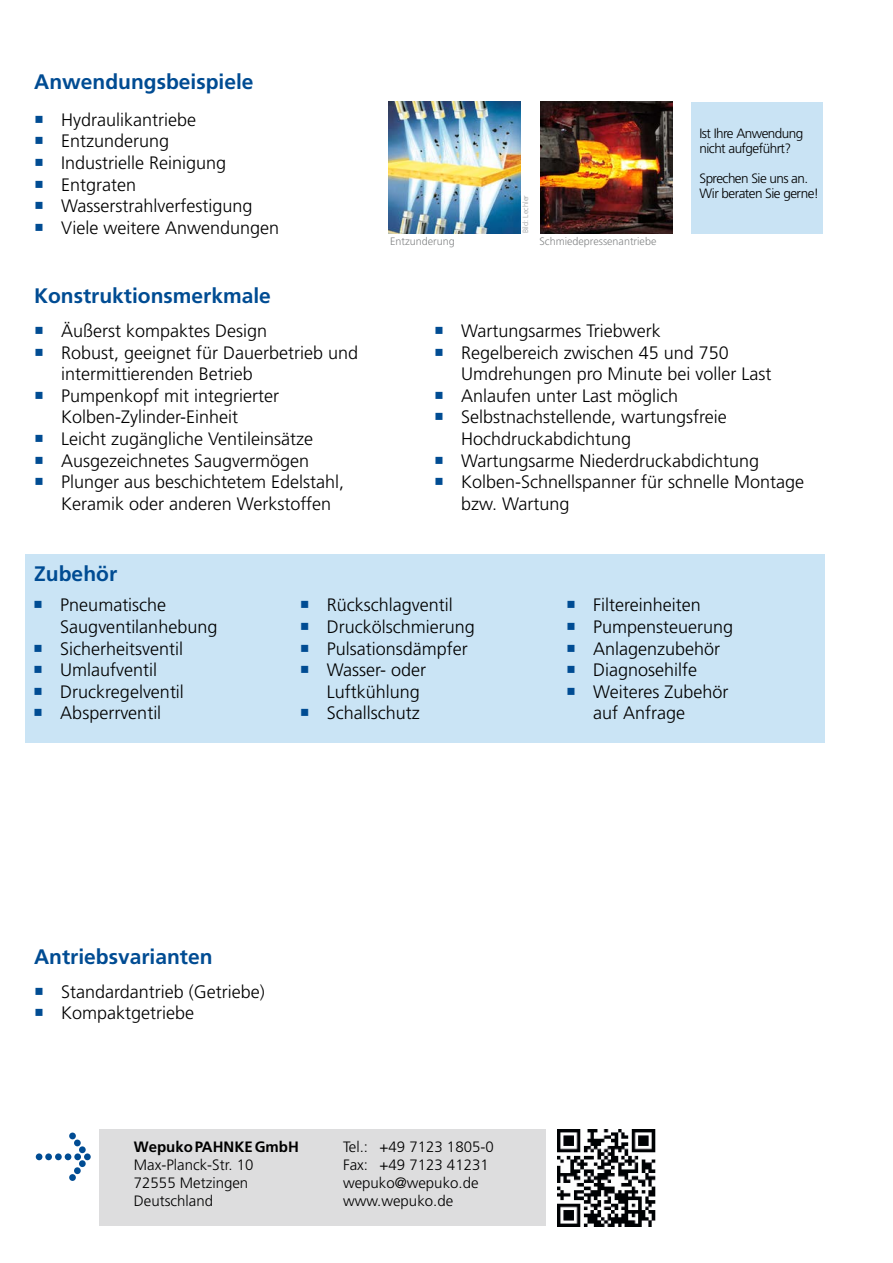
<style>
.page{position:relative;width:893px;height:1263px;background:#fff}
.page>*{position:absolute;margin:0;border:0;box-sizing:border-box;transform-origin:0 0}
.t1{font:700 21px "Frutiger LT Std";color:#004c93}
.t2{font:300 18px/21.6px "Frutiger LT Std";color:#000}
.t3{font:300 15px/18px "Frutiger LT Std";color:#000}
.t4{font:700 15px "Frutiger LT Std";color:#000}
.t5{font:300 13.5px/15px "Frutiger LT Std";letter-spacing:-.04em;color:#000}
.t6{font:300 10.8px "Frutiger LT Std";color:#848687}
.t7{font:300 7.5px "Frutiger LT Std";color:#9c9e9f}
</style>
<div class="page">
<div style="left:99px;top:1128px;width:447px;height:97px;background:#ddddde"></div>
<div style="left:79px;top:1146px;width:7px;height:7px;background:#004c93;border-radius:50%"></div>
<div style="left:74px;top:1139px;width:7px;height:7px;background:#004c93;border-radius:50%"></div>
<div style="left:69px;top:1132px;width:7px;height:7px;background:#004c93;border-radius:50%"></div>
<div style="left:84px;top:1153px;width:7px;height:7px;background:#004c93;border-radius:50%"></div>
<div style="left:74px;top:1153px;width:7px;height:7px;background:#004c93;border-radius:50%"></div>
<div style="left:79px;top:1160px;width:7px;height:7px;background:#004c93;border-radius:50%"></div>
<div style="left:74px;top:1167px;width:7px;height:7px;background:#004c93;border-radius:50%"></div>
<div style="left:69px;top:1174px;width:7px;height:7px;background:#004c93;border-radius:50%"></div>
<div style="left:65px;top:1153px;width:6px;height:7px;background:#004c93;border-radius:50%"></div>
<div style="left:55px;top:1153px;width:7px;height:7px;background:#004c93;border-radius:50%"></div>
<div style="left:45px;top:1153px;width:7px;height:7px;background:#004c93;border-radius:50%"></div>
<div style="left:36px;top:1153px;width:6px;height:7px;background:#004c93;border-radius:50%"></div>
<div style="left:26px;top:554px;width:799px;height:188px;background:#cae4f5"></div>
<img style="left:557px;top:1129px;width:99px;height:97px">
<img style="left:541px;top:102px;width:131px;height:131px">
<img style="left:389px;top:102px;width:131px;height:131px">
<div style="left:691px;top:102px;width:132px;height:132px;background:#c9e3f4"></div>
<p class="t1" style="left:34px;top:69px;width:221px">Anwendungsbeispiele</p>
<p class="t2" style="left:61px;top:109px;width:219px">Hydraulikantriebe<br>Entzunderung<br>Industrielle Reinigung<br>Entgraten<br>Wasserstrahlverfestigung<br>Viele weitere Anwendungen</p>
<p class="t1" style="left:34px;top:283px;width:238px">Konstruktionsmerkmale</p>
<p class="t7" style="left:521px;top:233px;width:40px;rotate:-90deg">Bild: Lechler</p>
<p class="t6" style="left:390px;top:235px;width:66px">Entzunderung</p>
<p class="t6" style="left:540px;top:235px;width:118px">Schmiedepressenantriebe</p>
<p class="t5" style="left:699px;top:126px;width:105px">Ist Ihre Anwendung nicht aufgeführt?</p>
<p class="t5" style="left:699px;top:171px;width:121px">Sprechen Sie uns an.<br>Wir beraten Sie gerne!</p>
<p class="t2" style="left:61px;top:320px;width:299px">Äußerst kompaktes Design<br>Robust, geeignet für Dauerbetrieb und intermittierenden Betrieb<br>Pumpenkopf mit integrierter<br>Kolben-Zylinder-Einheit<br>Leicht zugängliche Ventileinsätze<br>Ausgezeichnetes Saugvermögen<br>Plunger aus beschichtetem Edelstahl,<br>Keramik oder anderen Werkstoffen</p>
<p class="t2" style="left:461px;top:320px;width:345px">Wartungsarmes Triebwerk<br>Regelbereich zwischen 45 und 750<br>Umdrehungen pro Minute bei voller Last<br>Anlaufen unter Last möglich<br>Selbstnachstellende, wartungsfreie<br>Hochdruckabdichtung<br>Wartungsarme Niederdruckabdichtung<br>Kolben-Schnellspanner für schnelle Montage bzw. Wartung</p>
<p class="t1" style="left:34px;top:562px;width:84px">Zubehör</p>
<p class="t2" style="left:60px;top:595px;width:159px">Pneumatische<br>Saugventilanhebung<br>Sicherheitsventil<br>Umlaufventil<br>Druckregelventil<br>Absperrventil</p>
<p class="t2" style="left:327px;top:595px;width:150px">Rückschlagventil<br>Druckölschmierung<br>Pulsationsdämpfer<br>Wasser- oder<br>Luftkühlung<br>Schallschutz</p>
<p class="t2" style="left:593px;top:595px;width:142px">Filtereinheiten<br>Pumpensteuerung<br>Anlagenzubehör<br>Diagnosehilfe<br>Weiteres Zubehör auf Anfrage</p>
<p class="t1" style="left:34px;top:944px;width:180px">Antriebsvarianten</p>
<p class="t2" style="left:61px;top:981px;width:205px">Standardantrieb (Getriebe)<br>Kompaktgetriebe</p>
<p class="t4" style="left:134px;top:1138px;width:166px">WepukoPAHNKEGmbH</p>
<p class="t3" style="left:134px;top:1156px;width:121px">Max-Planck-Str. 10<br>72555 Metzingen<br>Deutschland</p>
<p class="t3" style="left:343px;top:1138px;width:152px">Tel.: +49 7123 1805-0<br>Fax: +49 7123 41231 wepuko@wepuko.de www.wepuko.de</p>
</div>
